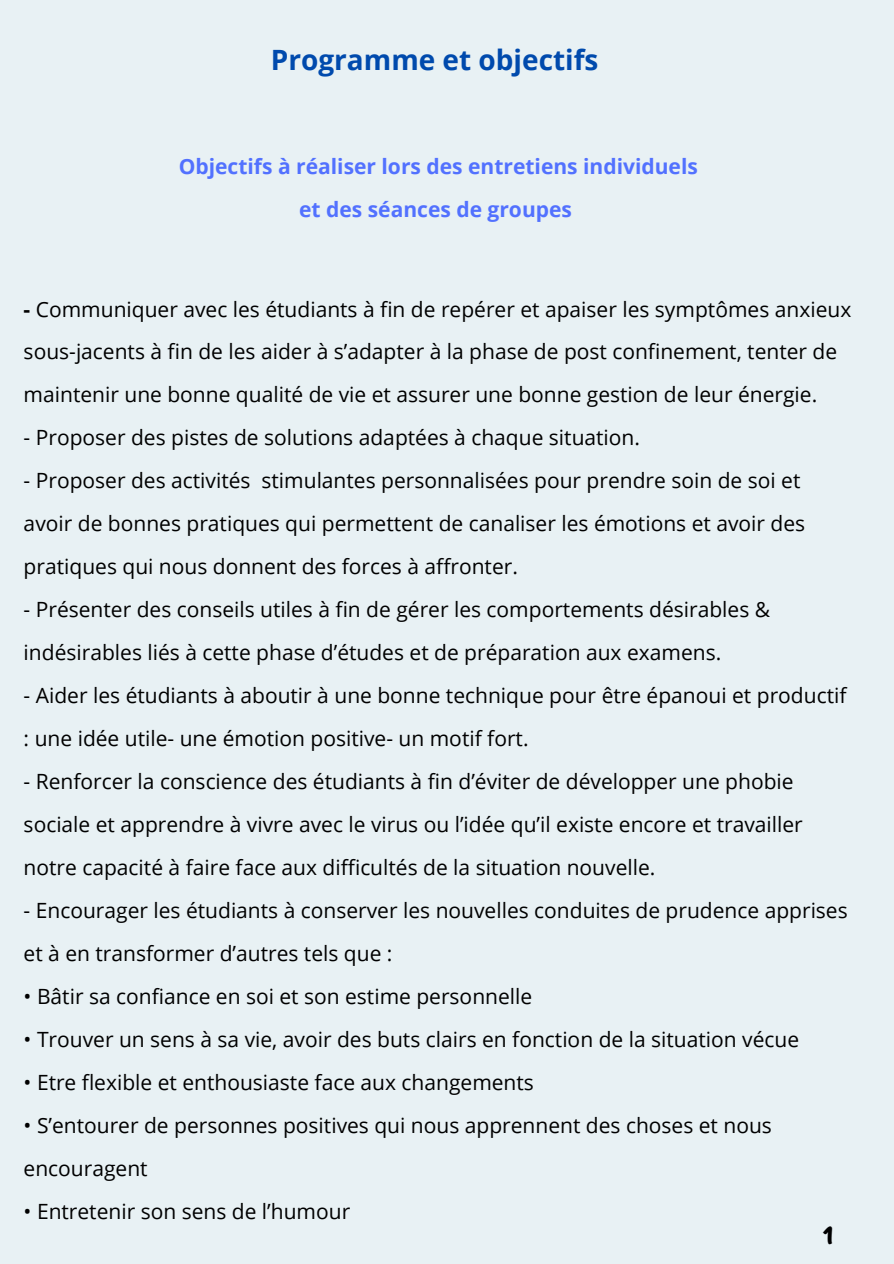
<style>
.page{position:relative;width:894px;height:1264px;background:#fff}
.page>*{position:absolute;margin:0;border:0;box-sizing:border-box;transform-origin:0 0}
.t1{font:700 27.9px "Open Sans";color:#004aad}
.t2{font:21.45px "Brusher";color:#000}
.t3{font:21px/42.9px "Open Sans";color:#000}
.t4{font:700 21px/42.9px "Open Sans";color:#5271ff;text-align:center}
.s1{font-weight:700}
</style>
<div class="page">
<div style="left:0;top:0;width:893px;height:1263px;background:#e8f1f4"></div>
<h1 class="t1" style="left:271px;top:40px;width:329px">Programme et objectifs</h1>
<p class="t4" style="left:179px;top:144px;width:520px">Objectifs à réaliser lors des entretiens individuels et des séances de groupes</p>
<p class="t3" style="left:24px;top:287px;width:828px"><span class="s1">-</span> Communiquer avec les étudiants à fin de repérer et apaiser les symptômes anxieux sous-jacents à fin de les aider à s’adapter à la phase de post confinement, tenter de maintenir une bonne qualité de vie et assurer une bonne gestion de leur énergie.</p>
<p class="t3" style="left:24px;top:416px;width:617px">- Proposer des pistes de solutions adaptées à chaque situation.</p>
<p class="t3" style="left:24px;top:459px;width:782px">- Proposer des activités stimulantes personnalisées pour prendre soin de soi et avoir de bonnes pratiques qui permettent de canaliser les émotions et avoir des pratiques qui nous donnent des forces à affronter.</p>
<p class="t3" style="left:24px;top:588px;width:747px">- Présenter des conseils utiles à fin de gérer les comportements désirables &amp; indésirables liés à cette phase d’études et de préparation aux examens.</p>
<p class="t3" style="left:24px;top:673px;width:824px">- Aider les étudiants à aboutir à une bonne technique pour être épanoui et productif : une idée utile- une émotion positive- un motif fort.</p>
<p class="t3" style="left:24px;top:759px;width:780px">- Renforcer la conscience des étudiants à fin d’éviter de développer une phobie sociale et apprendre à vivre avec le virus ou l’idée qu’il existe encore et travailler notre capacité à faire face aux difficultés de la situation nouvelle.</p>
<p class="t3" style="left:24px;top:888px;width:825px">- Encourager les étudiants à conserver les nouvelles conduites de prudence apprises et à en transformer d’autres tels que :</p>
<p class="t3" style="left:24px;top:974px;width:510px">• Bâtir sa confiance en soi et son estime personnelle</p>
<p class="t3" style="left:24px;top:1017px;width:776px">• Trouver un sens à sa vie, avoir des buts clairs en fonction de la situation vécue</p>
<p class="t3" style="left:24px;top:1060px;width:511px">• Etre flexible et enthousiaste face aux changements</p>
<p class="t3" style="left:24px;top:1103px;width:749px">• S’entourer de personnes positives qui nous apprennent des choses et nous encouragent</p>
<p class="t3" style="left:24px;top:1189px;width:328px">• Entretenir son sens de l’humour</p>
<p class="t2" style="left:823px;top:1221px;width:11px">1</p>
</div>
